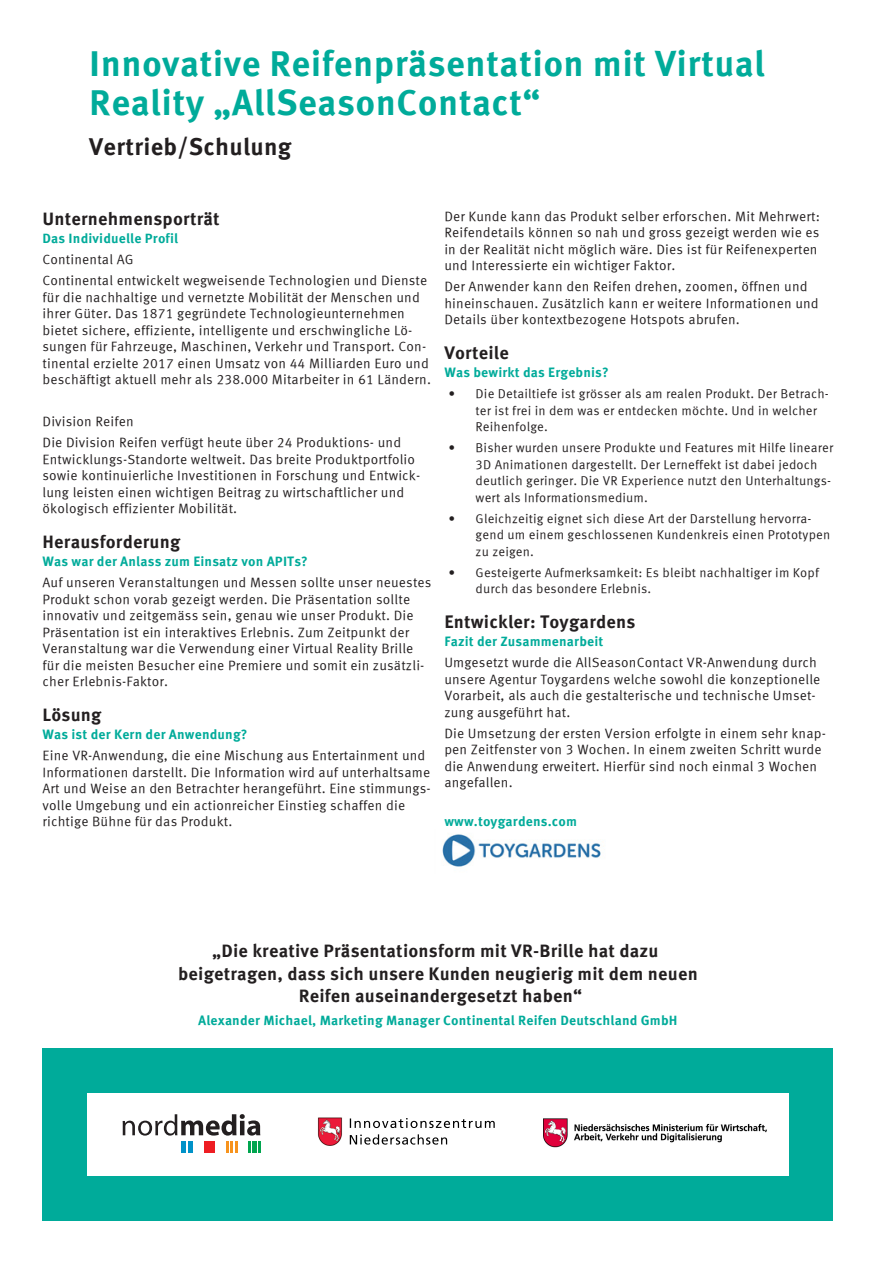
<style>
.page{position:relative;width:876px;height:1263px;background:#fff}
.page>*{position:absolute;margin:0;border:0;box-sizing:border-box;transform-origin:0 0}
.Titel{font:700 36px/39px "Meta Correspondence";letter-spacing:.01em;color:#00ab9a}
.Zwischentitel{font:700 24px "Meta Correspondence";letter-spacing:.01em;color:#231f20}
.Zitat-Text{font:700 18px/22.5px "Meta Correspondence";letter-spacing:.01em;color:#231f20;text-align:center}
.Absatzüberschrift{font:700 18px "Meta Correspondence";letter-spacing:.01em;color:#231f20}
.Fließtext{font:13.5px/16.5px "Meta Correspondence";letter-spacing:.01em;color:#231f20}
.Absatz-Zwischenübers{font:700 13.5px "Meta Correspondence";letter-spacing:.01em;color:#00ab9a}
.Zitat-Person{font:700 13.5px "Meta Correspondence";letter-spacing:.01em;color:#00ab9a}
.t1{font:12.75px/16.5px "Meta Correspondence";letter-spacing:.01em;color:#231f20}
</style>
<div class="page">
<div style="left:43px;top:1047px;width:790px;height:173px;background:#00ab9a"></div>
<div style="left:87px;top:1093px;width:702px;height:82px;background:#fff"></div>
<img style="left:543px;top:1118px;width:224px;height:30px">
<img style="left:317px;top:1117px;width:131px;height:29px">
<img style="left:350px;top:1118px;width:145px;height:10px">
<img style="left:350px;top:1134px;width:97px;height:10px">
<svg style="left:123px;top:1114px;width:137px;height:21px"></svg>
<div style="left:181px;top:1141px;width:5px;height:11px;background:#0092c8"></div>
<div style="left:188px;top:1141px;width:5px;height:11px;background:#0092c8"></div>
<hr style="left:204px;top:1141px;width:4px;height:11px;background:#ee1d23">
<svg style="left:209px;top:1141px;width:6px;height:11px"></svg>
<div style="left:252px;top:1141px;width:5px;height:11px;background:#00a54f"></div>
<svg style="left:249px;top:1141px;width:2px;height:11px"></svg>
<svg style="left:258px;top:1141px;width:2px;height:11px"></svg>
<svg style="left:226px;top:1141px;width:12px;height:11px"></svg>
<img style="left:442px;top:834px;width:159px;height:33px">
<p class="Titel" style="left:89px;top:44px;width:677px">Innovative Reifenpräsentation mit Virtual<br>Reality „AllSeasonContact“</p>
<p class="Zwischentitel" style="left:89px;top:132px;width:204px">Vertrieb/Schulung</p>
<p class="Absatzüberschrift" style="left:43px;top:208px;width:179px">Unternehmensporträt</p>
<p class="Absatz-Zwischenübers" style="left:43px;top:230px;width:137px">Das Individuelle Profil</p>
<p class="Fließtext" style="left:43px;top:251px;width:93px">Continental AG</p>
<p class="Fließtext" style="left:43px;top:272px;width:390px">Continental entwickelt wegweisende Technologien und Dienste für die nachhaltige und vernetzte Mobilität der Menschen und ihrer Güter. Das 1871 gegründete Technologieunternehmen bietet sichere, effiziente, intelligente und erschwingliche Lö&shy;sungen für Fahrzeuge, Maschinen, Verkehr und Transport. Con&shy;tinental erzielte 2017 einen Umsatz von 44 Milliarden Euro und beschäftigt aktuell mehr als 238.000 Mitarbeiter in 61 Ländern.</p>
<p class="Fließtext" style="left:43px;top:413px;width:93px">Division Reifen</p>
<p class="Fließtext" style="left:43px;top:434px;width:379px">Die Division Reifen verfügt heute über 24 Produktions- und Entwicklungs-Standorte weltweit. Das breite Produktportfolio sowie kontinuierliche Investitionen in Forschung und Entwick&shy;lung leisten einen wichtigen Beitrag zu wirtschaftlicher und ökologisch effizienter Mobilität.</p>
<p class="Absatzüberschrift" style="left:43px;top:531px;width:139px">Herausforderung</p>
<p class="Absatz-Zwischenübers" style="left:43px;top:553px;width:267px">Was war der Anlass zum Einsatz von APITs?</p>
<p class="Fließtext" style="left:43px;top:574px;width:391px">Auf unseren Veranstaltungen und Messen sollte unser neuestes Produkt schon vorab gezeigt werden. Die Präsentation sollte innovativ und zeitgemäss sein, genau wie unser Produkt. Die Präsentation ist ein interaktives Erlebnis. Zum Zeitpunkt der Veranstaltung war die Verwendung einer Virtual Reality Brille für die meisten Besucher eine Premiere und somit ein zusätzli&shy;cher Erlebnis-Faktor.</p>
<p class="Absatzüberschrift" style="left:43px;top:704px;width:61px">Lösung</p>
<p class="Absatz-Zwischenübers" style="left:43px;top:726px;width:207px">Was ist der Kern der Anwendung?</p>
<p class="Fließtext" style="left:43px;top:747px;width:390px">Eine VR-Anwendung, die eine Mischung aus Entertainment und Informationen darstellt. Die Information wird auf unterhaltsame Art und Weise an den Betrachter herangeführt. Eine stimmungs&shy;volle Umgebung und ein actionreicher Einstieg schaffen die richtige Bühne für das Produkt.</p>
<p class="Fließtext" style="left:444px;top:208px;width:377px">Der Kunde kann das Produkt selber erforschen. Mit Mehrwert:<br>Reifendetails können so nah und gross gezeigt werden wie es in der Realität nicht möglich wäre. Dies ist für Reifenexperten und Interessierte ein wichtiger Faktor.</p>
<p class="Fließtext" style="left:444px;top:278px;width:376px">Der Anwender kann den Reifen drehen, zoomen, öffnen und hineinschauen. Zusätzlich kann er weitere Informationen und<br>Details über kontextbezogene Hotspots abrufen.</p>
<p class="Absatzüberschrift" style="left:444px;top:342px;width:66px">Vorteile</p>
<p class="Absatz-Zwischenübers" style="left:444px;top:365px;width:166px">Was bewirkt das Ergebnis?</p>
<p class="t1" style="left:476px;top:385px;width:355px;text-indent:-27px">• Die Detailtiefe ist grösser als am realen Produkt. Der Betrach&shy;ter ist frei in dem was er entdecken möchte. Und in welcher<br>Reihenfolge.</p>
<p class="t1" style="left:476px;top:439px;width:359px;text-indent:-27px">• Bisher wurden unsere Produkte und Features mit Hilfe linearer 3D Animationen dargestellt. Der Lerneffekt ist dabei jedoch deutlich geringer. Die VR Experience nutzt den Unterhaltungs&shy;wert als Informationsmedium.</p>
<p class="t1" style="left:476px;top:510px;width:356px;text-indent:-27px">• Gleichzeitig eignet sich diese Art der Darstellung hervorra&shy;gend um einem geschlossenen Kundenkreis einen Prototypen zu zeigen.</p>
<p class="t1" style="left:476px;top:564px;width:345px;text-indent:-27px">• Gesteigerte Aufmerksamkeit: Es bleibt nachhaltiger im Kopf durch das besondere Erlebnis.</p>
<p class="Absatzüberschrift" style="left:444px;top:611px;width:193px">Entwickler: Toygardens</p>
<p class="Absatz-Zwischenübers" style="left:444px;top:634px;width:161px">Fazit der Zusammenarbeit</p>
<p class="Fließtext" style="left:444px;top:654px;width:378px">Umgesetzt wurde die AllSeasonContact VR-Anwendung durch unsere Agentur Toygardens welche sowohl die konzeptionelle Vorarbeit, als auch die gestalterische und technische Umset&shy;zung ausgeführt hat.</p>
<p class="Fließtext" style="left:444px;top:725px;width:383px">Die Umsetzung der ersten Version erfolgte in einem sehr knap&shy;pen Zeitfenster von 3 Wochen. In einem zweiten Schritt wurde die Anwendung erweitert. Hierfür sind noch einmal 3 Wochen angefallen.</p>
<p class="Absatz-Zwischenübers" style="left:444px;top:814px;width:134px">www.toygardens.com</p>
<p class="Zitat-Text" style="left:178px;top:940px;width:521px">„Die kreative Präsentationsform mit VR-Brille hat dazu beigetragen, dass sich unsere Kunden neugierig mit dem neuen<br>Reifen auseinandergesetzt haben“</p>
<p class="Zitat-Person" style="left:198px;top:1012px;width:481px">Alexander Michael, Marketing Manager Continental Reifen Deutschland GmbH</p>
</div>
